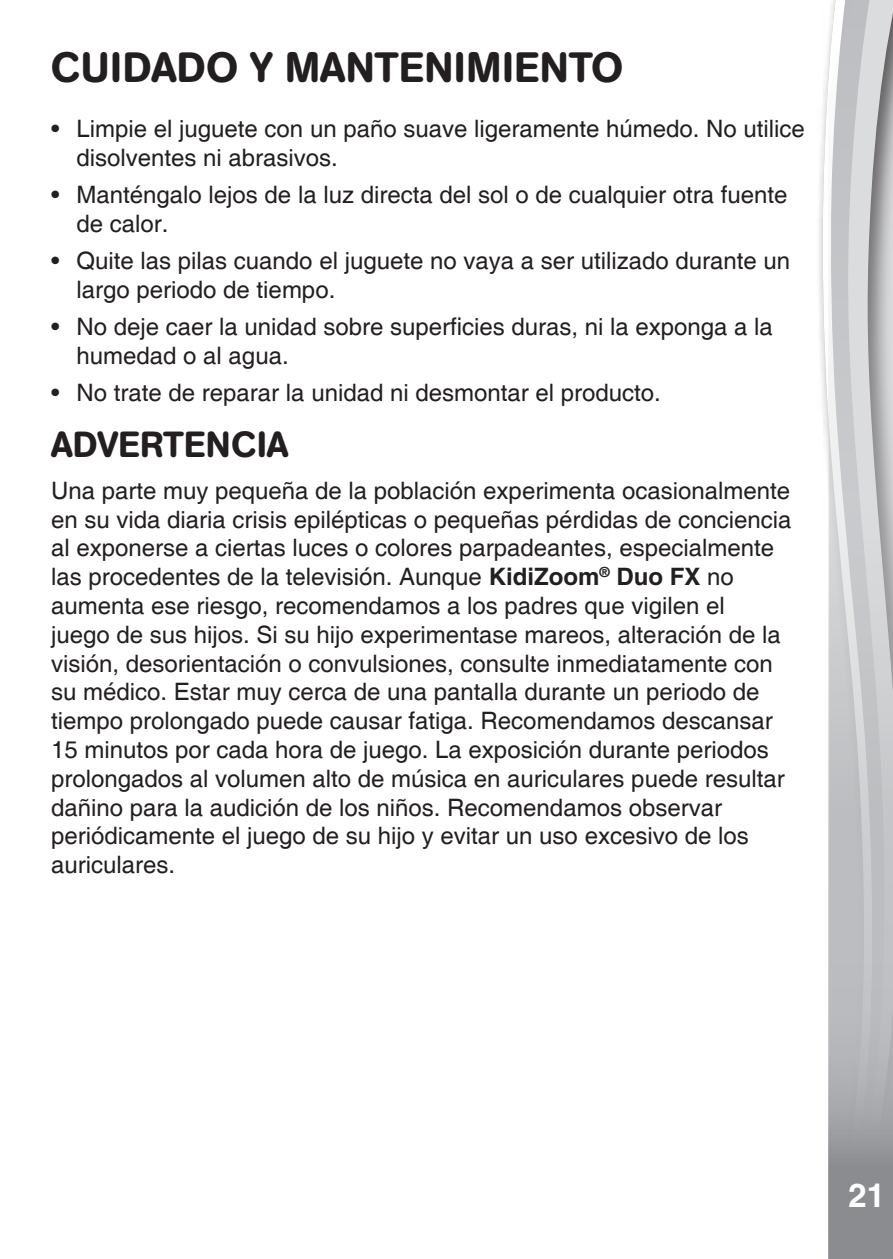
<style>
.page{position:relative;width:893px;height:1259px;background:#fff}
.page>*{position:absolute;margin:0;border:0;box-sizing:border-box;transform-origin:0 0}
.t1{font:500 42px "AG Book Rounded";letter-spacing:.02em;color:#231f20}
.t2{font:700 38.7px "Helvetica";color:#fff}
.t3{font:500 36px "AG Book Rounded";color:#231f20}
.t4{font:700 33px "Helvetica";color:#fff}
.t5{font:24px/28.8px "Helvetica";color:#231f20}
.s1{font-weight:700}
</style>
<div class="page">
<div style="left:816px;top:0;width:77px;height:1259px;background:#231f20;opacity:.75"></div>
<svg style="left:822px;top:0;width:6px;height:1198px"></svg>
<svg style="left:828px;top:0;width:65px;height:1259px;background:#c0c1c3"></svg>
<div style="left:761px;top:1198px;width:67px;height:61px;background:#fff"></div>
<h1 class="t1" style="left:51px;top:43px;width:574px">CUIDADO Y MANTENIMIENTO</h1>
<p class="t5" style="left:77px;top:115px;width:730px;text-indent:-26px">• Limpie el juguete con un paño suave ligeramente húmedo. No utilice disolventes ni abrasivos.</p>
<p class="t5" style="left:77px;top:181px;width:713px;text-indent:-26px">• Manténgalo lejos de la luz directa del sol o de cualquier otra fuente de calor.</p>
<p class="t5" style="left:77px;top:247px;width:715px;text-indent:-26px">• Quite las pilas cuando el juguete no vaya a ser utilizado durante un largo periodo de tiempo.</p>
<p class="t5" style="left:77px;top:313px;width:698px;text-indent:-26px">• No deje caer la unidad sobre superficies duras, ni la exponga a la humedad o al agua.</p>
<p class="t5" style="left:51px;top:379px;width:611px">• No trate de reparar la unidad ni desmontar el producto.</p>
<h3 class="t3" style="left:51px;top:423px;width:239px">ADVERTENCIA</h3>
<p class="t5" style="left:51px;top:477px;width:742px">Una parte muy pequeña de la población experimenta ocasionalmente en su vida diaria crisis epilépticas o pequeñas pérdidas de conciencia al exponerse a ciertas luces o colores parpadeantes, especialmente las procedentes de la televisión. Aunque <span class="s1">KidiZoom</span><sup>®</sup> <span class="s1">Duo FX</span> no aumenta ese riesgo, recomendamos a los padres que vigilen el<br>juego de sus hijos. Si su hijo experimentase mareos, alteración de la visión, desorientación o convulsiones, consulte inmediatamente con su médico. Estar muy cerca de una pantalla durante un periodo de tiempo prolongado puede causar fatiga. Recomendamos descansar 15 minutos por cada hora de juego. La exposición durante periodos prolongados al volumen alto de música en auriculares puede resultar dañino para la audición de los niños. Recomendamos observar periódicamente el juego de su hijo y evitar un uso excesivo de los auriculares.</p>
<h3 class="t4" style="left:848px;top:1175px;width:38px">21</h3>
<h2 class="t2" style="left:845px;top:1188px;width:47px">21<sup>21</sup></h2>
</div>
